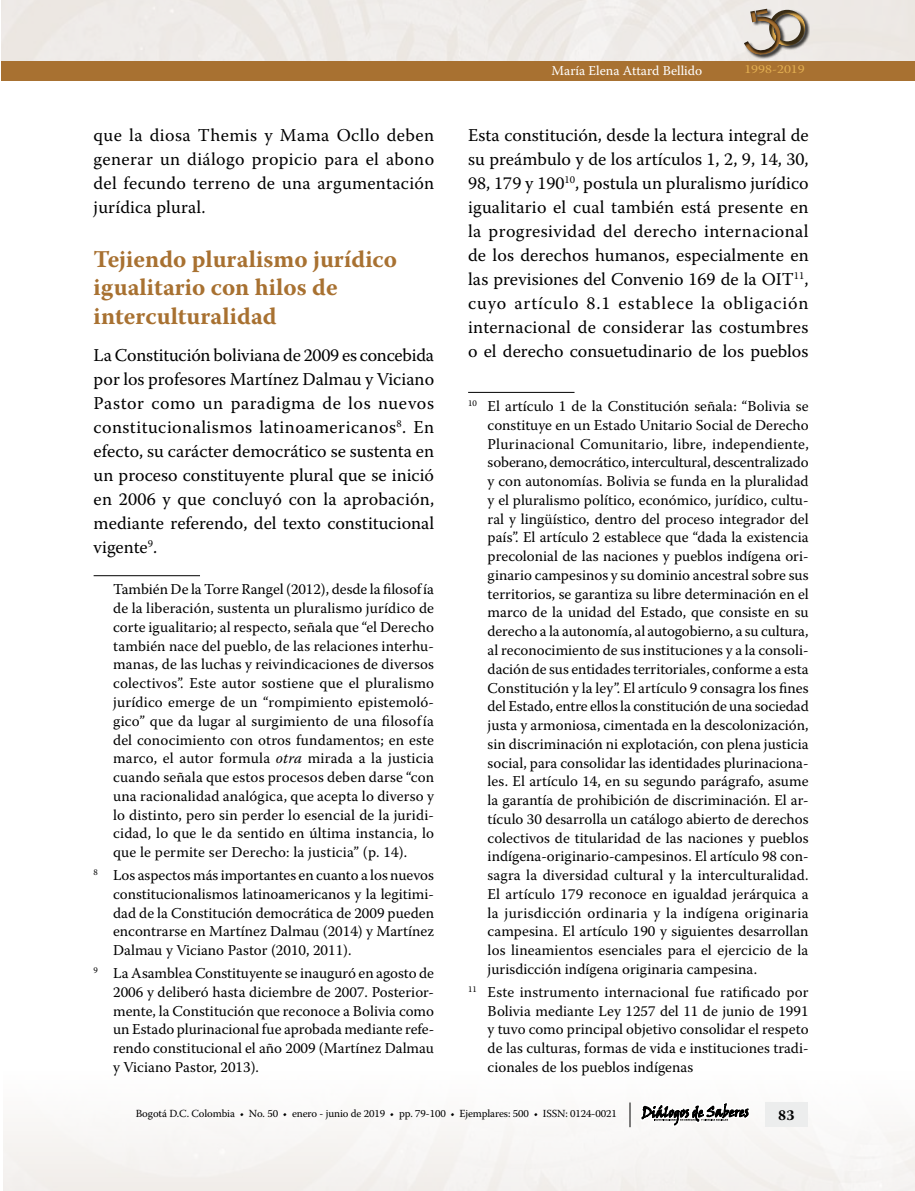
<style>
.page{position:relative;width:915px;height:1191px;background:#fff}
.page>*{position:absolute;margin:0;border:0;box-sizing:border-box;transform-origin:0 0}
.t1{font:700 24px/28.5px "Warnock Pro";color:#a87131}
.t2{font:18px/24px "Warnock Pro";color:#000;text-align:justify}
.t3{font:15px/18.8px "Warnock Pro";color:#000;text-align:justify}
.t4{font:700 15px "Warnock Pro";color:#000}
.t5{font:13.5px "Warnock Pro";color:#fff}
.t6{font:12.15px "Warnock Pro";color:#e2ae51;scale:1.13 1}
.t7{font:10.8px "Warnock Pro";letter-spacing:-.01em;color:#000}
.s1{font-style:italic}
</style>
<div class="page">
<div style="left:2px;top:61px;width:912px;height:19px;background:#a87131"></div>
<div style="left:744px;top:9px;width:65px;height:50px;background:#000;opacity:.75"></div>
<div style="left:768px;top:8px;width:39px;height:39px;background:#000;opacity:.75"></div>
<div style="left:742px;top:6px;width:39px;height:49px;background:#000;opacity:.75"></div>
<div style="left:764px;top:1102px;width:43px;height:24px;background:#eceded"></div>
<svg style="left:640px;top:1102px;width:109px;height:25px"></svg>
<svg style="left:629px;top:1102px;width:1px;height:25px"></svg>
<hr style="left:94px;top:575px;width:106px;height:1px;background:#000">
<hr style="left:468px;top:392px;width:106px;height:1px;background:#000">
<p class="t2" style="left:94px;top:123px;width:342px">que la diosa Themis y Mama Ocllo deben generar un diálogo propicio para el abono del fecundo terreno de una argumentación jurídica plural.</p>
<h1 class="t1" style="left:94px;top:244px;width:305px">Tejiendo pluralismo jurídico igualitario con hilos de interculturalidad</h1>
<p class="t2" style="left:94px;top:342px;width:342px">La Constitución boliviana de 2009 es concebida por los profesores Martínez Dalmau y Viciano Pastor como un paradigma de los nuevos constitucionalismos latinoamericanos<sup>8</sup>. En efecto, su carácter democrático se sustenta en un proceso constituyente plural que se inició en 2006 y que concluyó con la aprobación, mediante referendo, del texto constitucional vigente<sup>9</sup>.</p>
<p class="t3" style="left:113px;top:580px;width:322px">También De la Torre Rangel (2012), desde la filosofía de la liberación, sustenta un pluralismo jurídico de corte igualitario; al respecto, señala que “el Derecho también nace del pueblo, de las relaciones interhu&shy;manas, de las luchas y reivindicaciones de diversos colectivos”. Este autor sostiene que el pluralismo jurídico emerge de un “rompimiento epistemoló&shy;gico” que da lugar al surgimiento de una filosof ía del conocimiento con otros fundamentos; en este marco, el autor formula <span class="s1">otra</span> mirada a la justicia cuando señala que estos procesos deben darse “con una racionalidad analógica, que acepta lo diverso y lo distinto, pero sin perder lo esencial de la juridi&shy;cidad, lo que le da sentido en última instancia, lo que le permite ser Derecho: la justicia” (p. 14).</p>
<p class="t3" style="left:113px;top:865px;width:322px;text-indent:-19px"><sup>8</sup> Los aspectos más importantes en cuanto a los nuevos constitucionalismos latinoamericanos y la legitimi&shy;dad de la Constitución democrática de 2009 pueden encontrarse en Martínez Dalmau (2014) y Martínez Dalmau y Viciano Pastor (2010, 2011).</p>
<p class="t3" style="left:113px;top:963px;width:322px;text-indent:-19px"><sup>9</sup> La Asamblea Constituyente se inauguró en agosto de 2006 y deliberó hasta diciembre de 2007. Posterior&shy;mente, la Constitución que reconoce a Bolivia como un Estado plurinacional fue aprobada mediante refe&shy;rendo constitucional el año 2009 (Martínez Dalmau y Viciano Pastor, 2013).</p>
<p class="t5" style="left:551px;top:62px;width:152px">María Elena Attard Bellido</p>
<p class="t6" style="left:744px;top:62px;width:55px">1998-2019</p>
<p class="t2" style="left:468px;top:123px;width:342px">Esta constitución, desde la lectura integral de su preámbulo y de los artículos 1, 2, 9, 14, 30, 98, 179 y 190<sup>10</sup>, postula un pluralismo jurídico igualitario el cual también está presente en la progresividad del derecho internacional de los derechos humanos, especialmente en las previsiones del Convenio 169 de la OIT<sup>11</sup>, cuyo artículo 8.1 establece la obligación internacional de considerar las costumbres o el derecho consuetudinario de los pueblos</p>
<p class="t3" style="left:487px;top:396px;width:322px;text-indent:-20px"><sup>10</sup> El artículo 1 de la Constitución señala: “Bolivia se constituye en un Estado Unitario Social de Derecho Plurinacional Comunitario, libre, independiente, soberano, democrático, intercultural, descentralizado y con autonomías. Bolivia se funda en la pluralidad y el pluralismo político, económico, jurídico, cultu&shy;ral y lingüístico, dentro del proceso integrador del país”. El artículo 2 establece que “dada la existencia precolonial de las naciones y pueblos indígena ori&shy;ginario campesinos y su dominio ancestral sobre sus territorios, se garantiza su libre determinación en el marco de la unidad del Estado, que consiste en su derecho a la autonomía, al autogobierno, a su cultura, al reconocimiento de sus instituciones y a la consoli&shy;dación de sus entidades territoriales, conforme a esta Constitución y la ley”. El artículo 9 consagra los fines del Estado, entre ellos la constitución de una sociedad justa y armoniosa, cimentada en la descolonización, sin discriminación ni explotación, con plena justicia social, para consolidar las identidades plurinaciona&shy;les. El artículo 14, en su segundo parágrafo, asume la garantía de prohibición de discriminación. El ar&shy;tículo 30 desarrolla un catálogo abierto de derechos colectivos de titularidad de las naciones y pueblos indígena-originario-campesinos. El artículo 98 con&shy;sagra la diversidad cultural y la interculturalidad.<br>El artículo 179 reconoce en igualdad jerárquica a la jurisdicción ordinaria y la indígena originaria campesina. El artículo 190 y siguientes desarrollan los lineamientos esenciales para el ejercicio de la jurisdicción indígena originaria campesina.</p>
<p class="t3" style="left:487px;top:982px;width:322px;text-indent:-20px"><sup>11</sup> Este instrumento internacional fue ratificado por Bolivia mediante Ley 1257 del 11 de junio de 1991 y tuvo como principal objetivo consolidar el respeto de las culturas, formas de vida e instituciones tradi&shy;cionales de los pueblos indígenas</p>
<p class="t7" style="left:136px;top:1107px;width:482px">Bogotá D.C. Colombia • No. 50 • enero - junio de 2019 • pp. 79-100 • Ejemplares: 500 • ISSN: 0124-0021</p>
<p class="t4" style="left:778px;top:1106px;width:18px">83</p>
</div>
